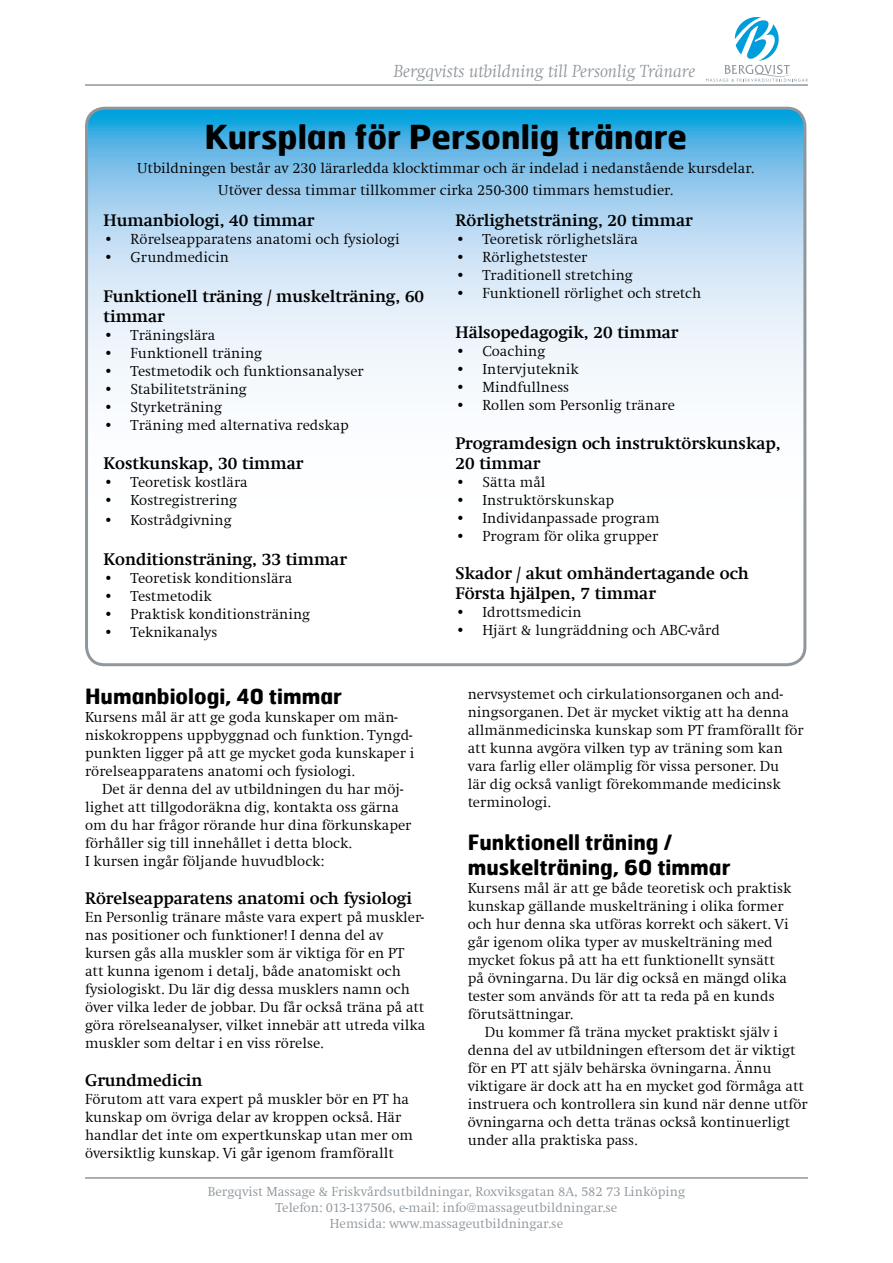
<style>
.page{position:relative;width:893px;height:1263px;background:#fff}
.page>*{position:absolute;margin:0;border:0;box-sizing:border-box;transform-origin:0 0}
.t1{font:700 33px "Hermes";color:#000}
.t2{font:700 21px/25.2px "Hermes";color:#000}
.t3{font:italic 300 18px "Swift";color:#8f979d}
.t4{font:700 16.5px/19.8px "Swift";color:#000}
.t5{font:300 15px/18px "Swift";color:#000}
.t6{font:300 13.5px/16.2px "Swift";color:#8f979d;text-align:center}
</style>
<div class="page">
<hr style="left:85px;top:84px;width:723px;height:2px;background:#8f979d">
<svg style="left:706px;top:17px;width:102px;height:65px"></svg>
<hr style="left:85px;top:1177px;width:723px;height:2px;background:#8f979d">
<svg style="left:87px;top:108px;width:718px;height:557px"></svg>
<div style="left:85px;top:107px;width:721px;height:559px;border:3px solid #8f979d;border-radius:18px"></div>
<p class="t3" style="left:394px;top:62px;width:303px">Bergqvists utbildning till Personlig Tränare</p>
<h1 class="t1" style="left:204px;top:115px;width:484px">Kursplan för Personlig tränare</h1>
<p class="t5" style="left:137px;top:157px;width:619px;line-height:22.5px;text-align:center">Utbildningen består av 230 lärarledda klocktimmar och är indelad i nedanstående kursdelar.<br>Utöver dessa timmar tillkommer cirka 250-300 timmars hemstudier.</p>
<p class="t4" style="left:104px;top:210px;width:212px">Humanbiologi, 40 timmar</p>
<p class="t5" style="left:104px;top:230px;width:298px">• Rörelseapparatens anatomi och fysiologi</p>
<p class="t5" style="left:104px;top:248px;width:127px">• Grundmedicin</p>
<p class="t4" style="left:104px;top:286px;width:322px">Funktionell träning / muskelträning, 60 timmar</p>
<p class="t5" style="left:104px;top:326px;width:113px">• Träningslära</p>
<p class="t5" style="left:104px;top:344px;width:160px">• Funktionell träning</p>
<p class="t5" style="left:104px;top:362px;width:262px">• Testmetodik och funktionsanalyser</p>
<p class="t5" style="left:104px;top:380px;width:145px">• Stabilitetsträning</p>
<p class="t5" style="left:104px;top:398px;width:120px">• Styrketräning</p>
<p class="t5" style="left:104px;top:416px;width:247px">• Träning med alternativa redskap</p>
<p class="t4" style="left:104px;top:453px;width:201px">Kostkunskap, 30 timmar</p>
<p class="t5" style="left:104px;top:473px;width:146px">• Teoretisk kostlära</p>
<p class="t5" style="left:104px;top:491px;width:135px">• Kostregistrering</p>
<p class="t5" style="left:104px;top:511px;width:130px">• Kostrådgivning</p>
<p class="t4" style="left:104px;top:549px;width:245px">Konditionsträning, 33 timmar</p>
<p class="t5" style="left:104px;top:569px;width:190px">• Teoretisk konditionslära</p>
<p class="t5" style="left:104px;top:587px;width:110px">• Testmetodik</p>
<p class="t5" style="left:104px;top:605px;width:208px">• Praktisk konditionsträning</p>
<p class="t5" style="left:104px;top:623px;width:115px">• Teknikanalys</p>
<h2 class="t2" style="left:85px;top:683px;width:259px">Humanbiologi, 40 timmar</h2>
<p class="t5" style="left:85px;top:709px;width:331px">Kursens mål är att ge goda kunskaper om män&shy;niskokroppens uppbyggnad och funktion. Tyngd&shy;punkten ligger på att ge mycket goda kunskaper i rörelseapparatens anatomi och fysiologi.</p>
<p class="t5" style="left:85px;top:781px;width:328px;text-indent:17px">Det är denna del av utbildningen du har möj&shy;lighet att tillgodoräkna dig, kontakta oss gärna om du har frågor rörande hur dina förkunskaper förhåller sig till innehållet i detta block.<br>I kursen ingår följande huvudblock:</p>
<p class="t4" style="left:85px;top:888px;width:328px">Rörelseapparatens anatomi och fysiologi</p>
<p class="t5" style="left:85px;top:908px;width:342px">En Personlig tränare måste vara expert på muskler&shy;nas positioner och funktioner! I denna del av kursen gås alla muskler som är viktiga för en PT att kunna igenom i detalj, både anatomiskt och fysiologiskt. Du lär dig dessa musklers namn och över vilka leder de jobbar. Du får också träna på att göra rörelseanalyser, vilket innebär att utreda vilka muskler som deltar i en viss rörelse.</p>
<p class="t4" style="left:85px;top:1070px;width:119px">Grundmedicin</p>
<p class="t5" style="left:85px;top:1090px;width:329px">Förutom att vara expert på muskler bör en PT ha kunskap om övriga delar av kroppen också. Här handlar det inte om expertkunskap utan mer om översiktlig kunskap. Vi går igenom framförallt</p>
<p class="t4" style="left:455px;top:210px;width:239px">Rörlighetsträning, 20 timmar</p>
<p class="t5" style="left:455px;top:230px;width:184px">• Teoretisk rörlighetslära</p>
<p class="t5" style="left:455px;top:248px;width:133px">• Rörlighetstester</p>
<p class="t5" style="left:455px;top:266px;width:179px">• Traditionell stretching</p>
<p class="t5" style="left:455px;top:284px;width:247px">• Funktionell rörlighet och stretch</p>
<p class="t4" style="left:455px;top:322px;width:224px">Hälsopedagogik, 20 timmar</p>
<p class="t5" style="left:455px;top:342px;width:91px">• Coaching</p>
<p class="t5" style="left:455px;top:360px;width:125px">• Intervjuteknik</p>
<p class="t5" style="left:455px;top:378px;width:115px">• Mindfullness</p>
<p class="t5" style="left:455px;top:396px;width:221px">• Rollen som Personlig tränare</p>
<p class="t4" style="left:455px;top:434px;width:327px">Programdesign och instruktörskunskap,<br>20 timmar</p>
<p class="t5" style="left:455px;top:473px;width:92px">• Sätta mål</p>
<p class="t5" style="left:455px;top:491px;width:160px">• Instruktörskunskap</p>
<p class="t5" style="left:455px;top:509px;width:206px">• Individanpassade program</p>
<p class="t5" style="left:455px;top:527px;width:204px">• Program för olika grupper</p>
<p class="t4" style="left:455px;top:563px;width:295px">Skador / akut omhändertagande och<br>Första hjälpen, 7 timmar</p>
<p class="t5" style="left:455px;top:603px;width:128px">• Idrottsmedicin</p>
<p class="t5" style="left:455px;top:621px;width:266px">• Hjärt &amp; lungräddning och ABC-vård</p>
<p class="t5" style="left:468px;top:685px;width:338px">nervsystemet och cirkulationsorganen och and&shy;ningsorganen. Det är mycket viktig att ha denna allmänmedicinska kunskap som PT framförallt för att kunna avgöra vilken typ av träning som kan vara farlig eller olämplig för vissa personer. Du<br>lär dig också vanligt förekommande medicinsk terminologi.</p>
<h2 class="t2" style="left:468px;top:829px;width:264px">Funktionell träning / muskelträning, 60 timmar</h2>
<p class="t5" style="left:468px;top:879px;width:325px">Kursens mål är att ge både teoretisk och praktisk kunskap gällande muskelträning i olika former och hur denna ska utföras korrekt och säkert. Vi går igenom olika typer av muskelträning med mycket fokus på att ha ett funktionellt synsätt på övningarna. Du lär dig också en mängd olika tester som används för att ta reda på en kunds förutsättningar.</p>
<p class="t5" style="left:468px;top:1023px;width:341px;text-indent:17px">Du kommer få träna mycket praktiskt själv i denna del av utbildningen eftersom det är viktigt för en PT att själv behärska övningarna. Ännu viktigare är dock att ha en mycket god förmåga att instruera och kontrollera sin kund när denne utför övningarna och detta tränas också kontinuerligt under alla praktiska pass.</p>
<p class="t6" style="left:208px;top:1183px;width:479px">Bergqvist Massage &amp; Friskvårdsutbildningar, Roxviksgatan 8A, 582 73 Linköping<br>Telefon: 013-137506, e-mail: info@massageutbildningar.se<br>Hemsida: www.massageutbildningar.se</p>
</div>
